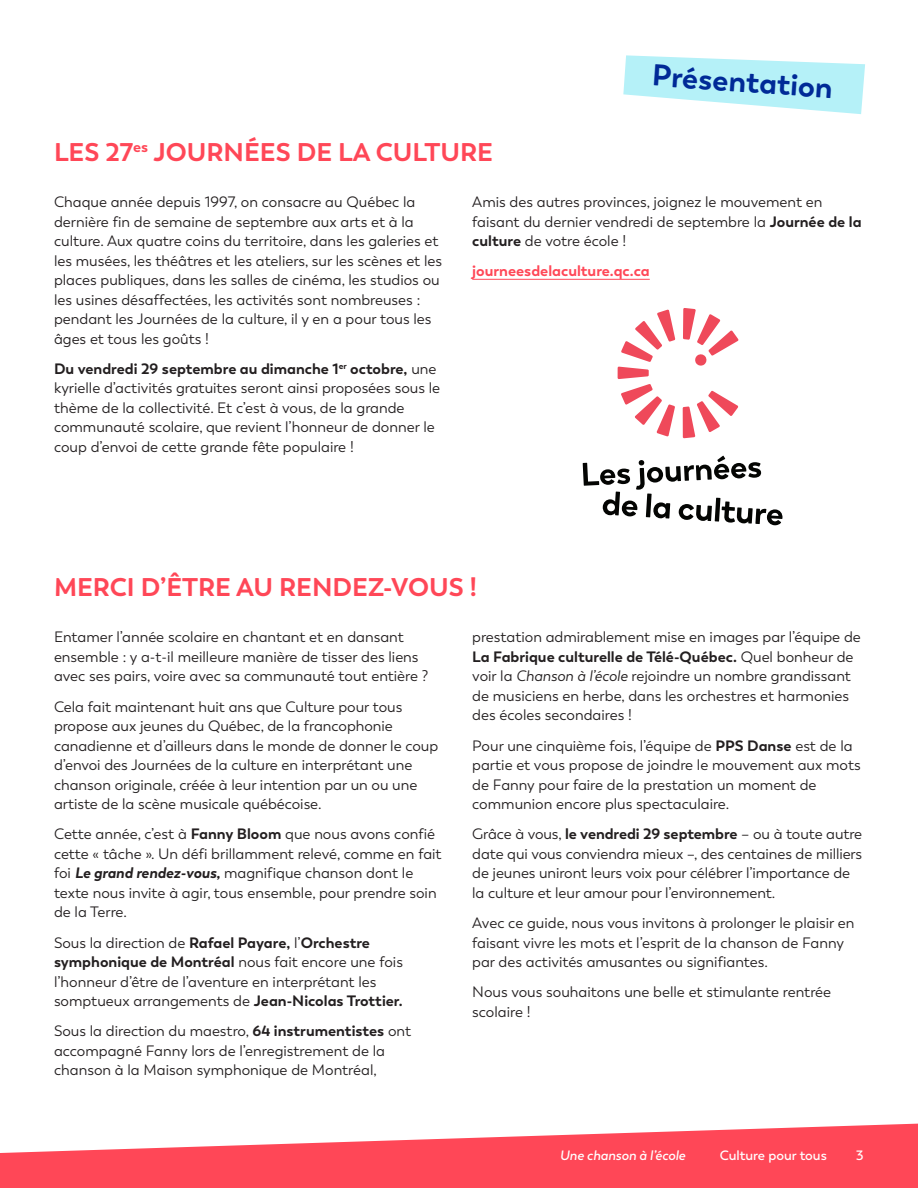
<style>
.page{position:relative;width:918px;height:1188px;background:#fff}
.page>*{position:absolute;margin:0;border:0;box-sizing:border-box;transform-origin:0 0}
.t1{font:700 30px "Boston";color:#002a97}
.t2{font:700 25.5px "Boston";color:#ff4757}
.t3{font:15px/19.5px "Boston";color:#231f20}
.t4{font:700 15px "Boston";color:#ff4757}
.t5{font:italic 600 13.5px "Boston";color:#fff}
.t6{font:600 13.5px "Boston";color:#fff}
.s1{font-weight:700}
.s2{font-weight:700;font-style:italic}
.s3{font-style:italic}
</style>
<div class="page">
<hr style="left:472px;top:279px;width:178px;height:1px;background:#ff4757">
<svg style="left:583px;top:456px;width:200px;height:69px"></svg>
<svg style="left:683px;top:308px;width:56px;height:58px"></svg>
<svg style="left:683px;top:391px;width:55px;height:47px"></svg>
<svg style="left:618px;top:309px;width:57px;height:128px"></svg>
<svg style="left:623px;top:55px;width:242px;height:59px"></svg>
<svg style="left:0;top:1123px;width:918px;height:65px;fill:#ff4757"></svg>
<h1 class="t1" style="left:653px;top:56px;width:183px;rotate:4deg">Présentation</h1>
<h2 class="t2" style="left:54px;top:136px;width:441px">LES 27<sup>es</sup> JOURNÉES DE LA CULTURE</h2>
<p class="t3" style="left:54px;top:192px;width:390px">Chaque année depuis 1997, on consacre au Québec la dernière fin de semaine de septembre aux arts et à la culture. Aux quatre coins du territoire, dans les galeries et les musées, les théâtres et les ateliers, sur les scènes et les places publiques, dans les salles de cinéma, les studios ou les usines désaffectées, les activités sont nombreuses : pendant les Journées de la culture, il y en a pour tous les âges et tous les goûts !</p>
<p class="t3" style="left:54px;top:359px;width:388px"><span class="s1">Du vendredi 29 septembre au dimanche 1</span><sup>er</sup> <span class="s1">octobre,</span> une kyrielle d’activités gratuites seront ainsi proposées sous le thème de la collectivité. Et c’est à vous, de la grande communauté scolaire, que revient l’honneur de donner le coup d’envoi de cette grande fête populaire !</p>
<p class="t3" style="left:472px;top:192px;width:391px">Amis des autres provinces, joignez le mouvement en faisant du dernier vendredi de septembre la <span class="s1">Journée de la culture</span> de votre école !</p>
<p class="t4" style="left:472px;top:262px;width:179px">journeesdelaculture.qc.ca</p>
<h2 class="t2" style="left:54px;top:571px;width:424px">MERCI D’ÊTRE AU RENDEZ-VOUS !</h2>
<p class="t3" style="left:54px;top:628px;width:376px">Entamer l’année scolaire en chantant et en dansant ensemble : y a-t-il meilleure manière de tisser des liens avec ses pairs, voire avec sa communauté tout entière ?</p>
<p class="t3" style="left:54px;top:697px;width:386px">Cela fait maintenant huit ans que Culture pour tous propose aux jeunes du Québec, de la francophonie canadienne et d’ailleurs dans le monde de donner le coup d’envoi des Journées de la culture en interprétant une chanson originale, créée à leur intention par un ou une artiste de la scène musicale québécoise.</p>
<p class="t3" style="left:54px;top:825px;width:389px">Cette année, c’est à <span class="s1">Fanny Bloom</span> que nous avons confié cette « tâche ». Un défi brillamment relevé, comme en fait foi <span class="s2">Le grand rendez-vous,</span> magnifique chanson dont le texte nous invite à agir, tous ensemble, pour prendre soin de la Terre.</p>
<p class="t3" style="left:54px;top:933px;width:351px">Sous la direction de <span class="s1">Rafael Payare,</span> l’<span class="s1">Orchestre symphonique de Montréal</span> nous fait encore une fois l’honneur d’être de l’aventure en interprétant les somptueux arrangements de <span class="s1">Jean-Nicolas Trottier.</span></p>
<p class="t3" style="left:54px;top:1022px;width:359px">Sous la direction du maestro, <span class="s1">64 instrumentistes</span> ont accompagné Fanny lors de l’enregistrement de la chanson à la Maison symphonique de Montréal,</p>
<p class="t3" style="left:472px;top:628px;width:390px">prestation admirablement mise en images par l’équipe de <span class="s1">La Fabrique culturelle de Télé-Québec.</span> Quel bonheur de voir la <span class="s3">Chanson à l’école</span> rejoindre un nombre grandissant de musiciens en herbe, dans les orchestres et harmonies des écoles secondaires !</p>
<p class="t3" style="left:472px;top:736px;width:390px">Pour une cinquième fois, l’équipe de <span class="s1">PPS Danse</span> est de la partie et vous propose de joindre le mouvement aux mots de Fanny pour faire de la prestation un moment de communion encore plus spectaculaire.</p>
<p class="t3" style="left:472px;top:825px;width:392px">Grâce à vous, <span class="s1">le vendredi 29 septembre</span> – ou à toute autre date qui vous conviendra mieux –, des centaines de milliers de jeunes uniront leurs voix pour célébrer l’importance de la culture et leur amour pour l’environnement.</p>
<p class="t3" style="left:472px;top:913px;width:384px">Avec ce guide, nous vous invitons à prolonger le plaisir en faisant vivre les mots et l’esprit de la chanson de Fanny par des activités amusantes ou signifiantes.</p>
<p class="t3" style="left:472px;top:983px;width:360px">Nous vous souhaitons une belle et stimulante rentrée scolaire !</p>
<p class="t5" style="left:560px;top:1147px;width:127px">Une chanson à l’école</p>
<p class="t6" style="left:720px;top:1147px;width:109px">Culture pour tous</p>
<p class="t6" style="left:856px;top:1147px;width:9px">3</p>
</div>
